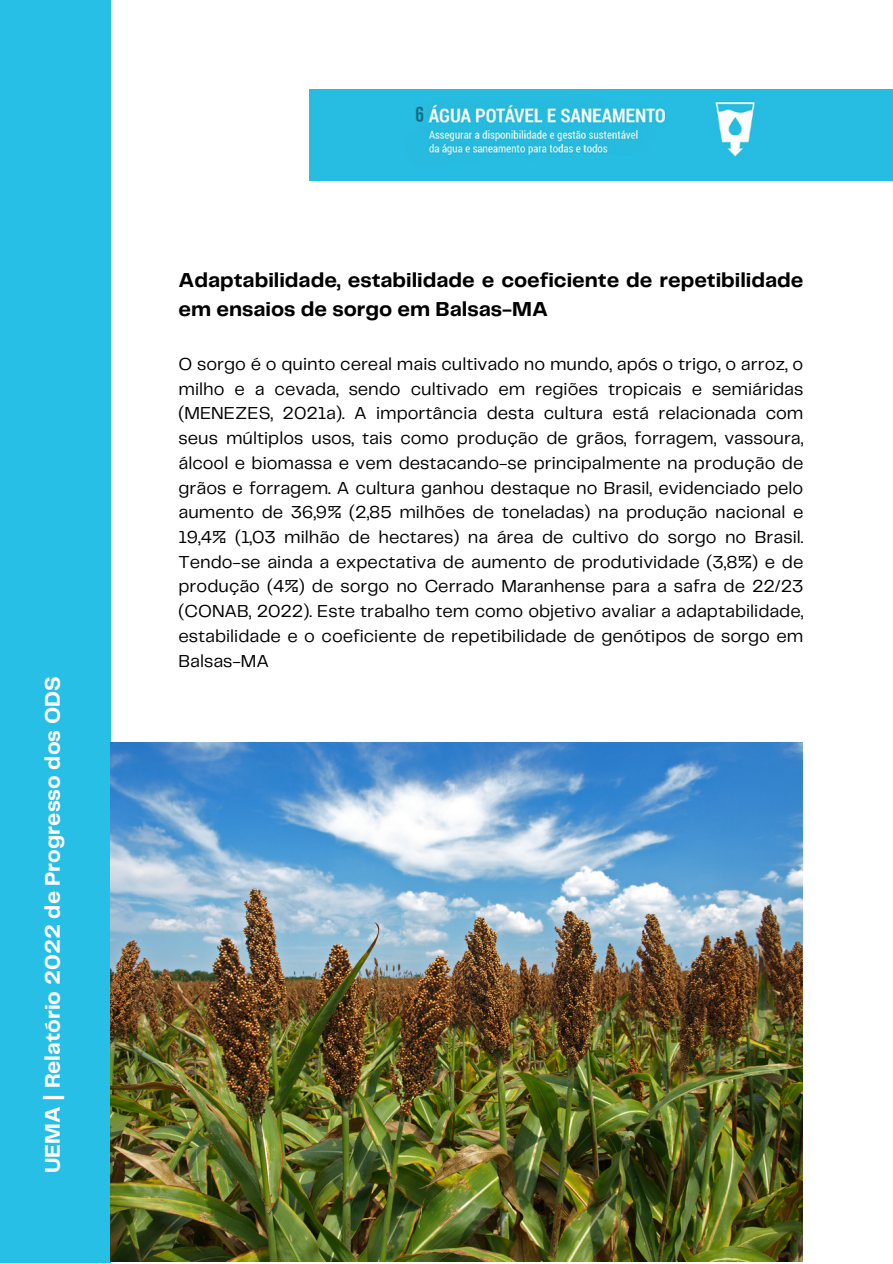
<style>
.page{position:relative;width:893px;height:1264px;background:#fff}
.page>*{position:absolute;margin:0;border:0;box-sizing:border-box;transform-origin:0 0}
.t1{font:700 21.9px "Telegraf";color:#fff}
.t2{font:700 21px/29.2px "Telegraf";color:#000}
.t3{font:18px/24.8px "Telegraf";color:#000;text-align:justify}
</style>
<div class="page">
<div style="left:0;top:0;width:110px;height:1262px;background:#27bfe6"></div>
<img style="left:310px;top:89px;width:582px;height:91px">
<img style="left:110px;top:742px;width:692px;height:519px">
<p class="t1" style="left:43px;top:1173px;width:498px;rotate:-90deg">UEMA | Relatório 2022 de Progresso dos ODS</p>
<p class="t2" style="left:178px;top:266px;width:626px">Adaptabilidade, estabilidade e coeficiente de repetibilidade em ensaios de sorgo em Balsas-MA</p>
<p class="t3" style="left:178px;top:352px;width:626px">O sorgo é o quinto cereal mais cultivado no mundo, após o trigo, o arroz, o milho e a cevada, sendo cultivado em regiões tropicais e semiáridas (MENEZES, 2021a). A importância desta cultura está relacionada com seus múltiplos usos, tais como produção de grãos, forragem, vassoura, álcool e biomassa e vem destacando-se principalmente na produção de grãos e forragem. A cultura ganhou destaque no Brasil, evidenciado pelo aumento de 36,9% (2,85 milhões de toneladas) na produção nacional e 19,4% (1,03 milhão de hectares) na área de cultivo do sorgo no Brasil.<br>Tendo-se ainda a expectativa de aumento de produtividade (3,8%) e de produção (4%) de sorgo no Cerrado Maranhense para a safra de 22/23 (CONAB, 2022). Este trabalho tem como objetivo avaliar a adaptabilidade, estabilidade e o coeficiente de repetibilidade de genótipos de sorgo em Balsas-MA</p>
</div>
